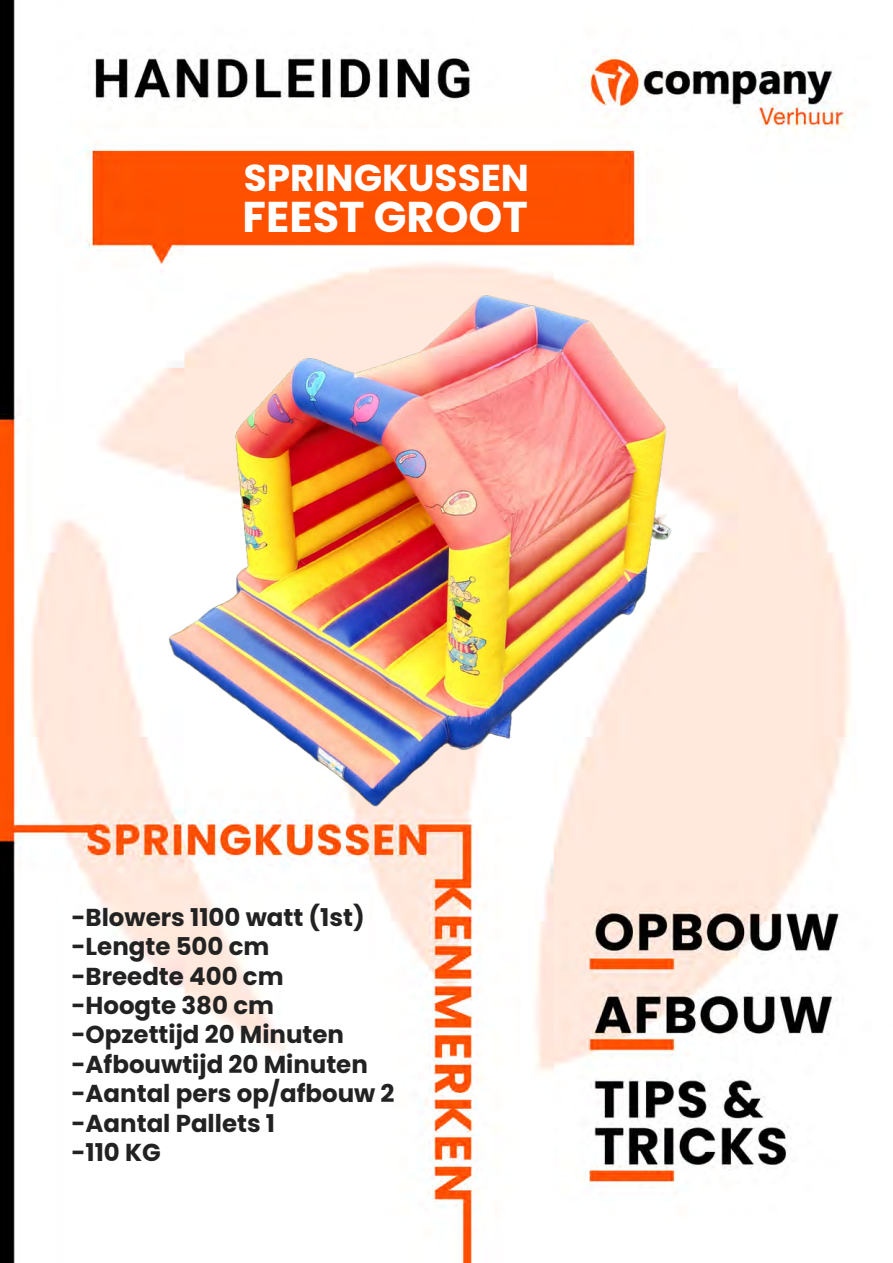
<style>
.page{position:relative;width:893px;height:1263px;background:#fff}
.page>*{position:absolute;margin:0;border:0;box-sizing:border-box;transform-origin:0 0}
.t1{font:700 43.05px "Poppins";color:#fff}
.t2{font:700 37.35px "Poppins";color:#fff}
.t3{font:700 24.45px/29.4px "Poppins";color:#222}
</style>
<div class="page">
<img style="left:0;top:914px;width:839px;height:349px">
<img style="left:0;top:0;width:851px;height:914px">
<h2 class="t2" style="left:244px;top:156px;width:287px">SPRINGKUSSEN</h2>
<h1 class="t1" style="left:243px;top:192px;width:287px">FEEST GROOT</h1>
<p class="t3" style="left:71px;top:902px;width:325px">-Blowers 1100 watt (1st) -Lengte 500 cm<br>-Breedte 400 cm -Hoogte 380 cm -Opzettijd 20 Minuten -Afbouwtijd 20 Minuten -Aantal pers op/afbouw 2 -Aantal Pallets 1<br>-110 KG</p>
</div>
